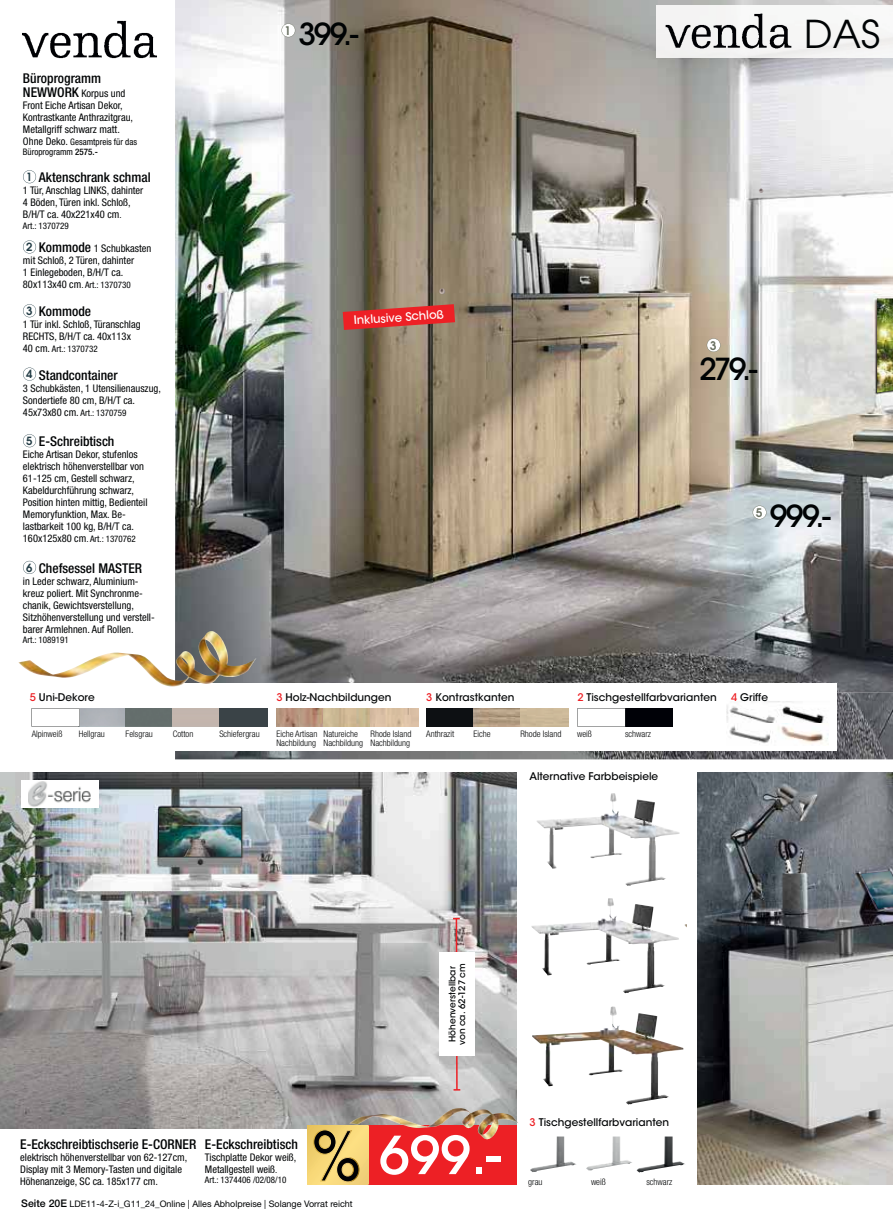
<style>
.page{position:relative;width:893px;height:1221px;background:#fff}
.page>*{position:absolute;margin:0;border:0;box-sizing:border-box;transform-origin:0 0}
.t1{font:500 51.9px "ITC Avant Garde Std";color:#fff}
.t2{font:38.25px "ITC Avant Garde Std";color:#000304}
.t3{font:500 30.15px "ITC Avant Garde Std";letter-spacing:-.07em;color:#000304}
.t4{font:500 condensed 13.5px "Helvetica Neue LT Pro";color:#000304}
.t5{font:600 11.85px "ITC Avant Garde Std";color:#6a7162}
.t6{font:500 11.55px "ITC Avant Garde Std";color:#fff}
.t7{font:condensed 10.5px/12px "Helvetica Neue LT Pro";color:#000304}
.t8{font:500 10.5px "ITC Avant Garde Std";color:#000304}
.t9{font:condensed 9px/10.5px "Helvetica Neue LT Pro";color:#000304}
.t10{font:300 condensed 9px/9px "Helvetica Neue LT Pro";color:#000304}
.t11{font:9px "Helvetica Neue LT Pro";color:#000304}
.t12{font:500 9px/9.8px "ITC Avant Garde Std";color:#000304;text-align:center}
.s1{font-weight:500;font-size:13.5px}
.s2{font-size:10.5px}
.s3{font-weight:500}
.s4{font-family:"ITC Avant Garde Std";font-weight:600;font-stretch:normal;font-size:11.25px;color:#233d46}
.s5{font-size:9px}
.s6{color:#ed2025}
.s7{font-weight:500;font-size:10.5px}
</style>
<div class="page">
<img style="left:175px;top:0;width:718px;height:759px">
<svg style="left:23px;top:170px;width:13px;height:13px"></svg>
<svg style="left:23px;top:240px;width:13px;height:13px"></svg>
<svg style="left:23px;top:304px;width:13px;height:13px"></svg>
<svg style="left:23px;top:367px;width:13px;height:13px"></svg>
<svg style="left:23px;top:434px;width:13px;height:13px"></svg>
<svg style="left:23px;top:561px;width:13px;height:13px"></svg>
<svg style="left:343px;top:304px;width:112px;height:26px;background:#cd3c39"></svg>
<div style="left:21px;top:683px;width:816px;height:67px;background:#fff"></div>
<img style="left:276px;top:708px;width:47px;height:18px">
<div style="left:323px;top:708px;width:48px;height:18px;background:#cbb893"></div>
<div style="left:371px;top:708px;width:47px;height:18px;background:#dbc0a4"></div>
<img style="left:426px;top:708px;width:47px;height:18px">
<svg style="left:473px;top:708px;width:47px;height:18px"></svg>
<div style="left:520px;top:708px;width:48px;height:18px;background:#ccb999"></div>
<img style="left:726px;top:701px;width:99px;height:22px">
<img style="left:729px;top:723px;width:99px;height:21px">
<img style="left:80px;top:708px;width:46px;height:18px">
<div style="left:126px;top:708px;width:47px;height:18px;background:#646e6c"></div>
<div style="left:173px;top:708px;width:47px;height:18px;background:#c3b5ad"></div>
<svg style="left:32px;top:708px;width:48px;height:18px"></svg>
<div style="left:219px;top:708px;width:48px;height:18px;background:#3a4347"></div>
<img style="left:625px;top:708px;width:48px;height:18px">
<svg style="left:577px;top:708px;width:48px;height:18px"></svg>
<svg style="left:759px;top:188px;width:4px;height:5px"></svg>
<svg style="left:207px;top:284px;width:7px;height:6px"></svg>
<svg style="left:439px;top:288px;width:6px;height:6px"></svg>
<img style="left:698px;top:772px;width:195px;height:412px">
<img style="left:0;top:772px;width:517px;height:355px">
<div style="left:22px;top:780px;width:77px;height:27px;background:#fff"></div>
<img style="left:28px;top:781px;width:63px;height:26px">
<svg style="left:453px;top:917px;width:7px;height:173px"></svg>
<div style="left:439px;top:952px;width:35px;height:103px;background:#fff"></div>
<div style="left:363px;top:1125px;width:154px;height:59px;background:#ed2025"></div>
<svg style="left:307px;top:1125px;width:61px;height:59px;background:#c2a95e"></svg>
<img style="left:159px;top:807px;width:82px;height:49px">
<img style="left:861px;top:871px;width:32px;height:37px">
<img style="left:22px;top:20px;width:135px;height:39px">
<svg style="left:281px;top:23px;width:14px;height:14px"></svg>
<svg style="left:707px;top:338px;width:13px;height:14px"></svg>
<img style="left:877px;top:298px;width:16px;height:94px">
<svg style="left:753px;top:505px;width:13px;height:14px"></svg>
<img style="left:18px;top:631px;width:238px;height:56px">
<div style="left:656px;top:5px;width:237px;height:53px;background:#f6f6f5"></div>
<img style="left:663px;top:11px;width:131px;height:40px">
<img style="left:530px;top:1136px;width:46px;height:36px">
<img style="left:586px;top:1136px;width:46px;height:34px">
<img style="left:636px;top:1136px;width:49px;height:36px">
<img style="left:537px;top:793px;width:143px;height:92px">
<img style="left:531px;top:898px;width:156px;height:95px">
<img style="left:532px;top:1006px;width:151px;height:98px">
<img style="left:349px;top:1107px;width:169px;height:33px">
<p class="t4" style="left:23px;top:73px;width:80px">Büroprogramm</p>
<p class="t7" style="left:23px;top:88px;width:112px"><span class="s1">NEWWORK</span> Korpus und<br>Front Eiche Artisan Dekor,<br>Kontrastkante Anthrazitgrau,<br>Metallgriff schwarz matt.</p>
<p class="t9" style="left:23px;top:137px;width:116px"><span class="s2">Ohne Deko.</span> Gesamtpreis für das<br>Büroprogramm <span class="s3">2575.-</span></p>
<p class="t4" style="left:26px;top:173px;width:126px"><span class="s4">1</span> Aktenschrank schmal</p>
<p class="t7" style="left:23px;top:186px;width:122px">1 Tür, Anschlag LINKS, dahinter<br>4 Böden, Türen inkl. Schloß,<br>B/H/T ca. 40x221x40 cm<span class="s5">.</span></p>
<p class="t9" style="left:23px;top:221px;width:47px">Art.: 1370729</p>
<p class="t7" style="left:23px;top:244px;width:130px;text-indent:3px"><span class="s4">2</span> <span class="s1">Kommode</span> 1 Schubkasten mit Schloß, 2 Türen, dahinter<br>1 Einlegeboden, B/H/T ca.</p>
<p class="t9" style="left:23px;top:281px;width:109px"><span class="s2">80x113x40 cm</span>. Art.: 1370730</p>
<p class="t4" style="left:26px;top:306px;width:67px"><span class="s4">3</span> Kommode</p>
<p class="t7" style="left:23px;top:320px;width:119px">1 Tür inkl. Schloß, Türanschlag<br>RECHTS, B/H/T ca. 40x113x</p>
<p class="t9" style="left:23px;top:345px;width:76px"><span class="s2">40 cm.</span> Art.: 1370732</p>
<p class="t4" style="left:26px;top:370px;width:93px"><span class="s4">4</span> Standcontainer</p>
<p class="t7" style="left:23px;top:383px;width:139px">3 Schubkästen, 1 Utensilienauszug,<br>Sondertiefe 80 cm, B/H/T ca.</p>
<p class="t9" style="left:23px;top:408px;width:105px"><span class="s2">45x73x80 cm.</span> Art.: 1370759</p>
<p class="t4" style="left:26px;top:436px;width:90px"><span class="s4">5</span> E-Schreibtisch</p>
<p class="t7" style="left:23px;top:450px;width:126px">Eiche Artisan Dekor, stufenlos elektrisch höhenverstellbar von<br>61-125 cm, Gestell schwarz,<br>Kabeldurchführung schwarz,<br>Position hinten mittig, Bedienteil<br>Memoryfunktion, Max. Be&shy;lastbarkeit 100 kg, B/H/T ca.</p>
<p class="t9" style="left:23px;top:535px;width:114px"><span class="s2">160x125x80 cm</span>. Art.: 1370762</p>
<p class="t4" style="left:26px;top:563px;width:118px"><span class="s4">6</span> Chefsessel MASTER</p>
<p class="t7" style="left:23px;top:576px;width:133px">in Leder schwarz, Aluminium&shy;kreuz poliert. Mit Synchronme&shy;chanik, Gewichtsverstellung,<br>Sitzhöhenverstellung und verstell&shy;barer Armlehnen. Auf Rollen.</p>
<p class="t9" style="left:23px;top:636px;width:47px">Art.: 1089191</p>
<p class="t5" style="left:285px;top:24px;width:8px">1</p>
<h3 class="t3" style="left:298px;top:20px;width:61px">399.-</h3>
<p class="t6" style="left:353px;top:315px;width:92px;rotate:-4deg">Inklusive Schloß</p>
<h2 class="t2" style="left:804px;top:17px;width:77px">DAS</h2>
<p class="t5" style="left:710px;top:338px;width:8px">3</p>
<h3 class="t3" style="left:699px;top:355px;width:60px">279.-</h3>
<p class="t5" style="left:756px;top:506px;width:8px">5</p>
<h3 class="t3" style="left:770px;top:502px;width:62px">999.-</h3>
<p class="t8" style="left:30px;top:692px;width:67px"><span class="s6">5</span> Uni-Dekore</p>
<p class="t8" style="left:731px;top:692px;width:38px"><span class="s6">4</span> Griffe</p>
<p class="t10" style="left:32px;top:730px;width:32px">Alpinweiß</p>
<p class="t10" style="left:219px;top:730px;width:42px">Schiefergrau</p>
<p class="t8" style="left:276px;top:692px;width:117px"><span class="s6">3</span> Holz-Nachbildungen</p>
<p class="t10" style="left:276px;top:730px;width:43px">Eiche Artisan<br>Nachbildung</p>
<p class="t10" style="left:323px;top:730px;width:41px">Natureiche<br>Nachbildung</p>
<p class="t10" style="left:371px;top:730px;width:42px">Rhode Island<br>Nachbildung</p>
<p class="t8" style="left:426px;top:692px;width:90px"><span class="s6">3</span> Kontrastkanten</p>
<p class="t10" style="left:426px;top:730px;width:29px">Anthrazit</p>
<p class="t10" style="left:473px;top:730px;width:19px">Eiche</p>
<p class="t10" style="left:520px;top:730px;width:42px">Rhode Island</p>
<p class="t8" style="left:577px;top:692px;width:141px"><span class="s6">2</span> Tischgestellfarbvarianten</p>
<p class="t10" style="left:577px;top:730px;width:16px">weiß</p>
<p class="t10" style="left:625px;top:730px;width:27px">schwarz</p>
<p class="t10" style="left:79px;top:730px;width:28px">Hellgrau</p>
<p class="t10" style="left:126px;top:730px;width:29px">Felsgrau</p>
<p class="t10" style="left:173px;top:730px;width:22px">Cotton</p>
<p class="t8" style="left:529px;top:771px;width:130px">Alternative Farbbeispiele</p>
<p class="t12" style="left:448px;top:1045px;width:84px;rotate:-90deg">Höhenverstellbar von ca. 62-127 cm</p>
<p class="t4" style="left:20px;top:1139px;width:178px">E-Eckschreibtischserie E-CORNER</p>
<p class="t7" style="left:20px;top:1152px;width:169px">elektrisch höhenverstellbar von 62-127cm,<br>Display mit 3 Memory-Tasten und digitale<br>Höhenanzeige, SC ca. 185x177 cm.</p>
<p class="t4" style="left:205px;top:1139px;width:94px">E-Eckschreibtisch</p>
<p class="t7" style="left:205px;top:1152px;width:93px">Tischplatte Dekor weiß,<br>Metallgestell weiß<span class="s5">.</span></p>
<p class="t9" style="left:205px;top:1175px;width:83px">Art.: 1374406 /02/08/10</p>
<p class="t11" style="left:21px;top:1198px;width:333px"><span class="s7">Seite 20E</span> LDE11-4-Z-i_G11_24_Online | Alles Abholpreise | Solange Vorrat reicht</p>
<h1 class="t1" style="left:379px;top:1130px;width:123px">699.-</h1>
<p class="t8" style="left:530px;top:1117px;width:141px"><span class="s6">3</span> Tischgestellfarbvarianten</p>
<p class="t10" style="left:528px;top:1178px;width:16px">grau</p>
<p class="t10" style="left:591px;top:1178px;width:16px">weiß</p>
<p class="t10" style="left:646px;top:1178px;width:27px">schwarz</p>
</div>
